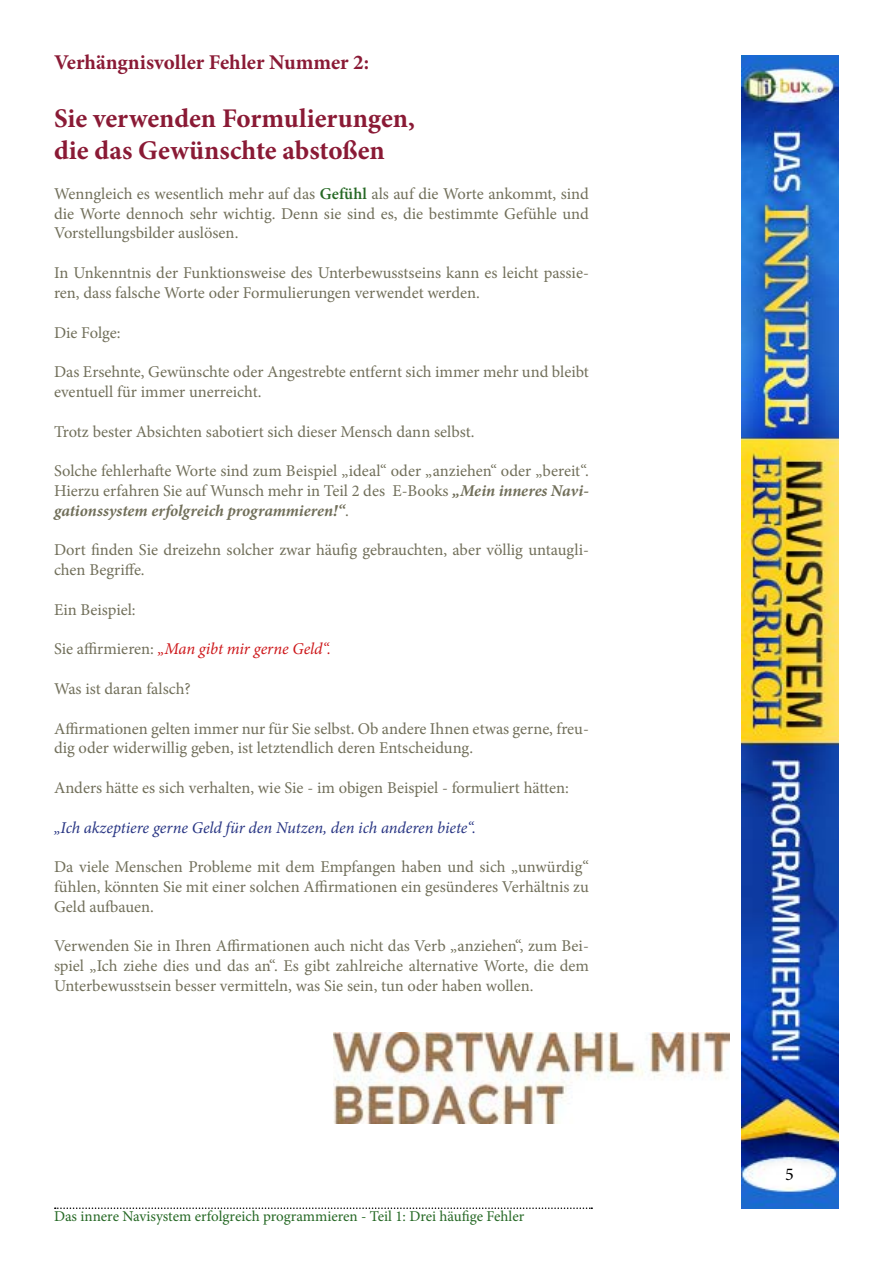
<style>
.page{position:relative;width:893px;height:1263px;background:#fff}
.page>*{position:absolute;margin:0;border:0;box-sizing:border-box;transform-origin:0 0}
.t1{font:700 27px/32.4px "Minion Pro";color:#8a1a35}
.t2{font:700 21px "Minion Pro";color:#8a1a35}
.t3{font:18px "Minion Pro";color:#000}
.t4{font:16.5px/19.8px "Minion Pro";color:#716f5a;text-align:justify}
.t5{font:italic 16.5px "Minion Pro";letter-spacing:-.005em;color:#283583}
.t6{font:italic 16.5px "Minion Pro";letter-spacing:-.01em;color:#cd171a}
.t7{font:15px "Minion Pro";color:#256824}
.s1{font-weight:600;color:#256824}
.s2{font-weight:700;font-style:italic}
.s3{font-style:normal;color:#716f5a}
</style>
<div class="page">
<svg style="left:55px;top:1207px;width:537px;height:2px"></svg>
<img style="left:741px;top:56px;width:98px;height:1153px">
<img style="left:333px;top:1033px;width:396px;height:90px">
<p class="t2" style="left:54px;top:48px;width:317px">Verhängnisvoller Fehler Nummer 2:</p>
<h1 class="t1" style="left:54px;top:102px;width:362px">Sie verwenden Formulierungen, die das Gewünschte abstoßen</h1>
<p class="t4" style="left:54px;top:184px;width:536px">Wenngleich es wesentlich mehr auf das <span class="s1">Gefühl</span> als auf die Worte ankommt, sind die Worte dennoch sehr wichtig. Denn sie sind es, die bestimmte Gefühle und Vorstellungsbilder auslösen.</p>
<p class="t4" style="left:54px;top:263px;width:536px">In Unkenntnis der Funktionsweise des Unterbewusstseins kann es leicht passie&shy;ren, dass falsche Worte oder Formulierungen verwendet werden.</p>
<p class="t4" style="left:54px;top:322px;width:68px">Die Folge:</p>
<p class="t4" style="left:54px;top:362px;width:536px">Das Ersehnte, Gewünschte oder Angestrebte entfernt sich immer mehr und bleibt eventuell für immer unerreicht.</p>
<p class="t4" style="left:54px;top:421px;width:422px">Trotz bester Absichten sabotiert sich dieser Mensch dann selbst.</p>
<p class="t4" style="left:54px;top:461px;width:536px">Solche fehlerhafte Worte sind zum Beispiel „ideal“ oder „anziehen“ oder „bereit“.<br>Hierzu erfahren Sie auf Wunsch mehr in Teil 2 des E-Books <span class="s2">„Mein inneres Navi&shy;gationssystem erfolgreich programmieren!“</span>.</p>
<p class="t4" style="left:54px;top:540px;width:536px">Dort finden Sie dreizehn solcher zwar häufig gebrauchten, aber völlig untaugli&shy;chen Begriffe.</p>
<p class="t4" style="left:54px;top:600px;width:83px">Ein Beispiel:</p>
<p class="t6" style="left:54px;top:638px;width:279px"><span class="s3">Sie affirmieren:</span> „Man gibt mir gerne Geld“.</p>
<p class="t4" style="left:54px;top:679px;width:138px">Was ist daran falsch?</p>
<p class="t4" style="left:54px;top:718px;width:536px">Affirmationen gelten immer nur für Sie selbst. Ob andere Ihnen etwas gerne, freu&shy;dig oder widerwillig geben, ist letztendlich deren Entscheidung.</p>
<p class="t4" style="left:54px;top:778px;width:516px">Anders hätte es sich verhalten, wie Sie - im obigen Beispiel - formuliert hätten:</p>
<p class="t5" style="left:54px;top:816px;width:423px">„Ich akzeptiere gerne Geld für den Nutzen, den ich anderen biete“.</p>
<p class="t4" style="left:54px;top:857px;width:536px">Da viele Menschen Probleme mit dem Empfangen haben und sich „unwürdig“ fühlen, könnten Sie mit einer solchen Affirmationen ein gesünderes Verhältnis zu Geld aufbauen.</p>
<p class="t4" style="left:54px;top:936px;width:536px">Verwenden Sie in Ihren Affirmationen auch nicht das Verb „anziehen“, zum Bei&shy;spiel „Ich ziehe dies und das an“. Es gibt zahlreiche alternative Worte, die dem Unterbewusstsein besser vermitteln, was Sie sein, tun oder haben wollen.</p>
<p class="t7" style="left:54px;top:1206px;width:472px">Das innere Navisystem erfolgreich programmieren - Teil 1: Drei häufige Fehler</p>
<p class="t3" style="left:785px;top:1162px;width:10px">5</p>
</div>
